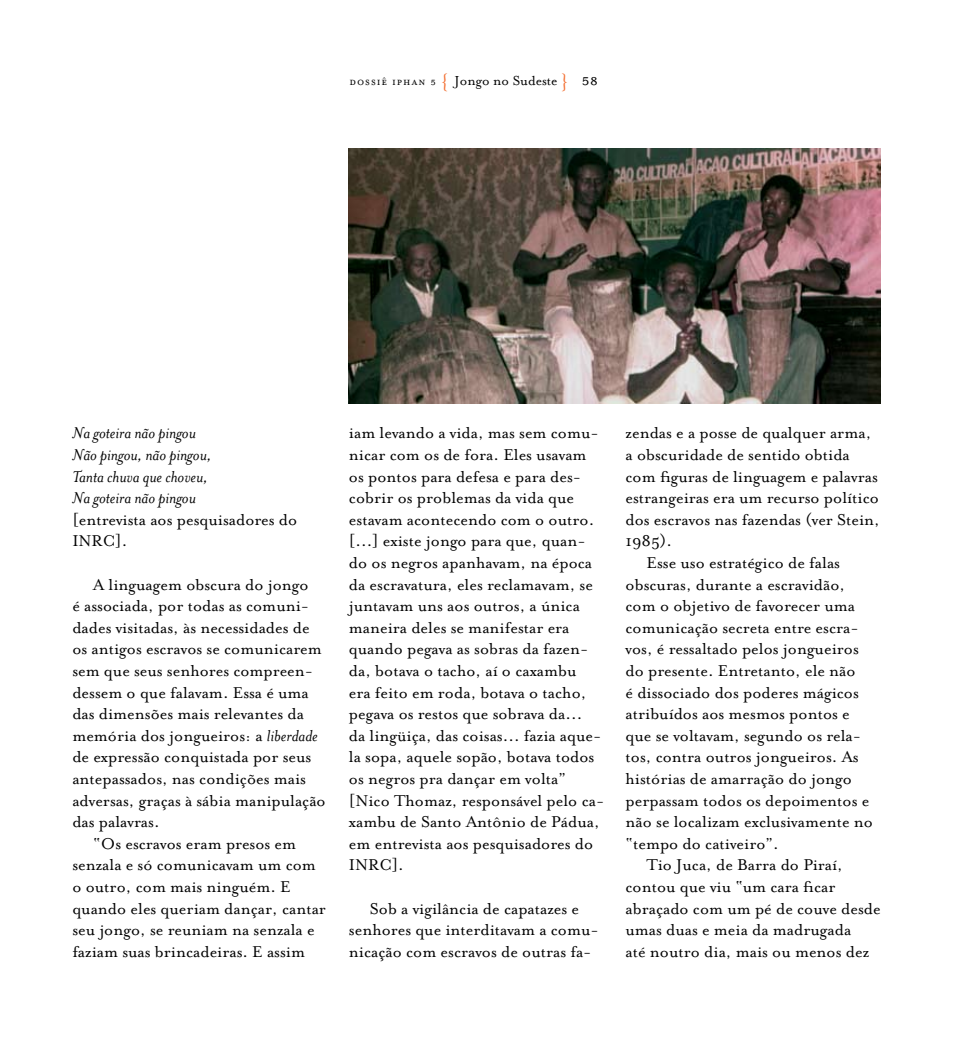
<style>
.page{position:relative;width:966px;height:1063px;background:#fff}
.page>*{position:absolute;margin:0;border:0;box-sizing:border-box;transform-origin:0 0}
.t1{font:18px/21.6px "Mrs Eaves Roman";color:#000}
.t2{font:italic 18px/21.6px "Mrs Eaves";color:#000}
.t3{font:15px "Mrs Eaves Roman";color:#000}
.s1{font-family:"Mrs Eaves Small Caps";font-size:12px}
.s2{font-family:"Adobe Garamond Pro";font-size:21px;color:#f37033}
.s3{font-family:"Mrs Eaves Small Caps";font-size:18px}
.s4{font-family:"Mrs Eaves";font-style:italic}
</style>
<div class="page">
<img style="left:349px;top:149px;width:531px;height:255px">
<p class="t3" style="left:349px;top:72px;width:250px"><span class="s1">dossiê iphan 5</span> <span class="s2">{</span> Jongo no Sudeste <span class="s2">}</span> <span class="s3">58</span></p>
<p class="t2" style="left:72px;top:422px;width:141px">Na goteira não pingou<br>Não pingou, não pingou,<br>Tanta chuva que choveu,<br>Na goteira não pingou</p>
<p class="t1" style="left:72px;top:509px;width:226px">[entrevista aos pesquisadores do<br>INRC].</p>
<p class="t1" style="left:93px;top:574px;width:217px">A linguagem obscura do jongo</p>
<p class="t1" style="left:72px;top:595px;width:238px">é associada, por todas as comuni-</p>
<p class="t1" style="left:72px;top:617px;width:239px">dades visitadas, às necessidades de</p>
<p class="t1" style="left:72px;top:638px;width:251px">os antigos escravos se comunicarem</p>
<p class="t1" style="left:72px;top:660px;width:242px">sem que seus senhores compreen-</p>
<p class="t1" style="left:72px;top:682px;width:238px">dessem o que falavam. Essa é uma</p>
<p class="t1" style="left:72px;top:703px;width:233px">das dimensões mais relevantes da</p>
<p class="t1" style="left:72px;top:725px;width:247px">memória dos jongueiros: a <span class="s4">liberdade</span></p>
<p class="t1" style="left:72px;top:746px;width:240px">de expressão conquistada por seus</p>
<p class="t1" style="left:72px;top:768px;width:235px">antepassados, nas condições mais</p>
<p class="t1" style="left:72px;top:790px;width:255px">adversas, graças à sábia manipulação</p>
<p class="t1" style="left:72px;top:811px;width:89px">das palavras.</p>
<p class="t1" style="left:93px;top:833px;width:204px">“Os escravos eram presos em</p>
<p class="t1" style="left:72px;top:854px;width:245px">senzala e só comunicavam um com</p>
<p class="t1" style="left:72px;top:876px;width:218px">o outro, com mais ninguém. E</p>
<p class="t1" style="left:72px;top:898px;width:255px">quando eles queriam dançar, cantar</p>
<p class="t1" style="left:72px;top:919px;width:244px">seu jongo, se reuniam na senzala e</p>
<p class="t1" style="left:72px;top:941px;width:234px">faziam suas brincadeiras. E assim</p>
<p class="t1" style="left:349px;top:422px;width:257px">iam levando a vida, mas sem comu&shy;nicar com os de fora. Eles usavam os pontos para defesa e para des&shy;cobrir os problemas da vida que estavam acontecendo com o outro. [...] existe jongo para que, quan&shy;do os negros apanhavam, na época da escravatura, eles reclamavam, se juntavam uns aos outros, a única maneira deles se manifestar era quando pegava as sobras da fazen&shy;da, botava o tacho, aí o caxambu<br>era feito em roda, botava o tacho, pegava os restos que sobrava da...<br>da lingüiça, das coisas... fazia aque&shy;la sopa, aquele sopão, botava todos os negros pra dançar em volta” [Nico Thomaz, responsável pelo ca&shy;xambu de Santo Antônio de Pádua, em entrevista aos pesquisadores do<br>INRC].</p>
<p class="t1" style="left:349px;top:898px;width:251px;text-align:center">Sob a vigilância de capatazes e senhores que interditavam a comu&shy;nicação com escravos de outras fa-</p>
<p class="t1" style="left:625px;top:422px;width:247px">zendas e a posse de qualquer arma,</p>
<p class="t1" style="left:625px;top:444px;width:226px">a obscuridade de sentido obtida</p>
<p class="t1" style="left:625px;top:466px;width:254px">com figuras de linguagem e palavras</p>
<p class="t1" style="left:625px;top:487px;width:255px">estrangeiras era um recurso político</p>
<p class="t1" style="left:625px;top:509px;width:256px">dos escravos nas fazendas (ver Stein,</p>
<p class="t1" style="left:625px;top:530px;width:48px">1985).</p>
<p class="t1" style="left:646px;top:552px;width:195px">Esse uso estratégico de falas</p>
<p class="t1" style="left:625px;top:574px;width:221px">obscuras, durante a escravidão,</p>
<p class="t1" style="left:625px;top:595px;width:231px">com o objetivo de favorecer uma</p>
<p class="t1" style="left:625px;top:617px;width:234px">comunicação secreta entre escra-</p>
<p class="t1" style="left:625px;top:638px;width:235px">vos, é ressaltado pelos jongueiros</p>
<p class="t1" style="left:625px;top:660px;width:232px">do presente. Entretanto, ele não</p>
<p class="t1" style="left:625px;top:682px;width:235px">é dissociado dos poderes mágicos</p>
<p class="t1" style="left:625px;top:703px;width:226px">atribuídos aos mesmos pontos e</p>
<p class="t1" style="left:625px;top:725px;width:237px">que se voltavam, segundo os rela-</p>
<p class="t1" style="left:625px;top:746px;width:234px">tos, contra outros jongueiros. As</p>
<p class="t1" style="left:625px;top:768px;width:228px">histórias de amarração do jongo</p>
<p class="t1" style="left:625px;top:790px;width:245px">perpassam todos os depoimentos e</p>
<p class="t1" style="left:625px;top:811px;width:249px">não se localizam exclusivamente no</p>
<p class="t1" style="left:625px;top:833px;width:155px">“tempo do cativeiro”.</p>
<p class="t1" style="left:646px;top:854px;width:198px">Tio Juca, de Barra do Piraí,</p>
<p class="t1" style="left:625px;top:876px;width:211px">contou que viu “um cara ficar</p>
<p class="t1" style="left:625px;top:898px;width:256px">abraçado com um pé de couve desde</p>
<p class="t1" style="left:625px;top:919px;width:227px">umas duas e meia da madrugada</p>
<p class="t1" style="left:625px;top:941px;width:245px">até noutro dia, mais ou menos dez</p>
</div>
